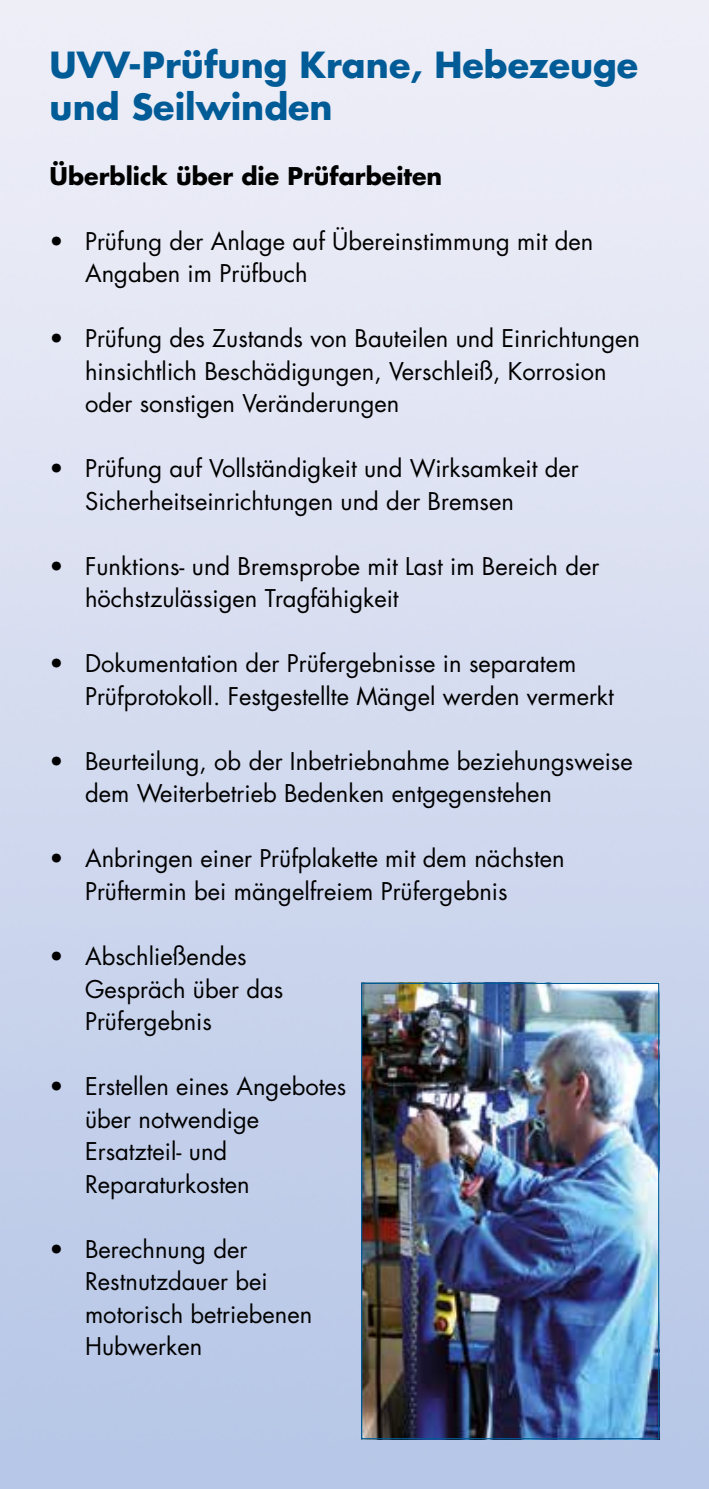
<style>
.page{position:relative;width:709px;height:1489px;background:#fff}
.page>*{position:absolute;margin:0;border:0;box-sizing:border-box;transform-origin:0 0}
.t1{font:700 35px/42px "Futura";color:#005b97}
.t2{font:23.75px/32.5px "Futura";color:#000}
.t3{font:700 23.75px "Futura";color:#000}
</style>
<div class="page">
<img style="left:0;top:0;width:709px;height:1488px">
<img style="left:363px;top:984px;width:294px;height:453px">
<div style="left:361px;top:982px;width:298px;height:457px;border:1px solid #005b97"></div>
<h1 class="t1" style="left:50px;top:43px;width:590px">UVV-Prüfung Krane, Hebezeuge und Seilwinden</h1>
<p class="t3" style="left:50px;top:160px;width:394px">Überblick über die Prüfarbeiten</p>
<p class="t2" style="left:85px;top:225px;width:510px;text-indent:-35px">• Prüfung der Anlage auf Übereinstimmung mit den<br>Angaben im Prüfbuch</p>
<p class="t2" style="left:85px;top:322px;width:556px;text-indent:-35px">• Prüfung des Zustands von Bauteilen und Einrichtungen hinsichtlich Beschädigungen, Verschleiß, Korrosion oder sonstigen Veränderungen</p>
<p class="t2" style="left:85px;top:452px;width:495px;text-indent:-35px">• Prüfung auf Vollständigkeit und Wirksamkeit der<br>Sicherheitseinrichtungen und der Bremsen</p>
<p class="t2" style="left:85px;top:550px;width:516px;text-indent:-35px">• Funktions- und Bremsprobe mit Last im Bereich der höchstzulässigen Tragfähigkeit</p>
<p class="t2" style="left:85px;top:647px;width:530px;text-indent:-35px">• Dokumentation der Prüfergebnisse in separatem<br>Prüfprotokoll. Festgestellte Mängel werden vermerkt</p>
<p class="t2" style="left:85px;top:745px;width:549px;text-indent:-35px">• Beurteilung, ob der Inbetriebnahme beziehungsweise dem Weiterbetrieb Bedenken entgegenstehen</p>
<p class="t2" style="left:85px;top:842px;width:481px;text-indent:-35px">• Anbringen einer Prüfplakette mit dem nächsten<br>Prüftermin bei mängelfreiem Prüfergebnis</p>
<p class="t2" style="left:85px;top:940px;width:200px;text-indent:-35px">• Abschließendes<br>Gespräch über das<br>Prüfergebnis</p>
<p class="t2" style="left:85px;top:1070px;width:263px;text-indent:-35px">• Erstellen eines Angebotes über notwendige<br>Ersatzteil- und<br>Reparaturkosten</p>
<p class="t2" style="left:85px;top:1232px;width:229px;text-indent:-35px">• Berechnung der<br>Restnutzdauer bei motorisch betriebenen<br>Hubwerken</p>
</div>
